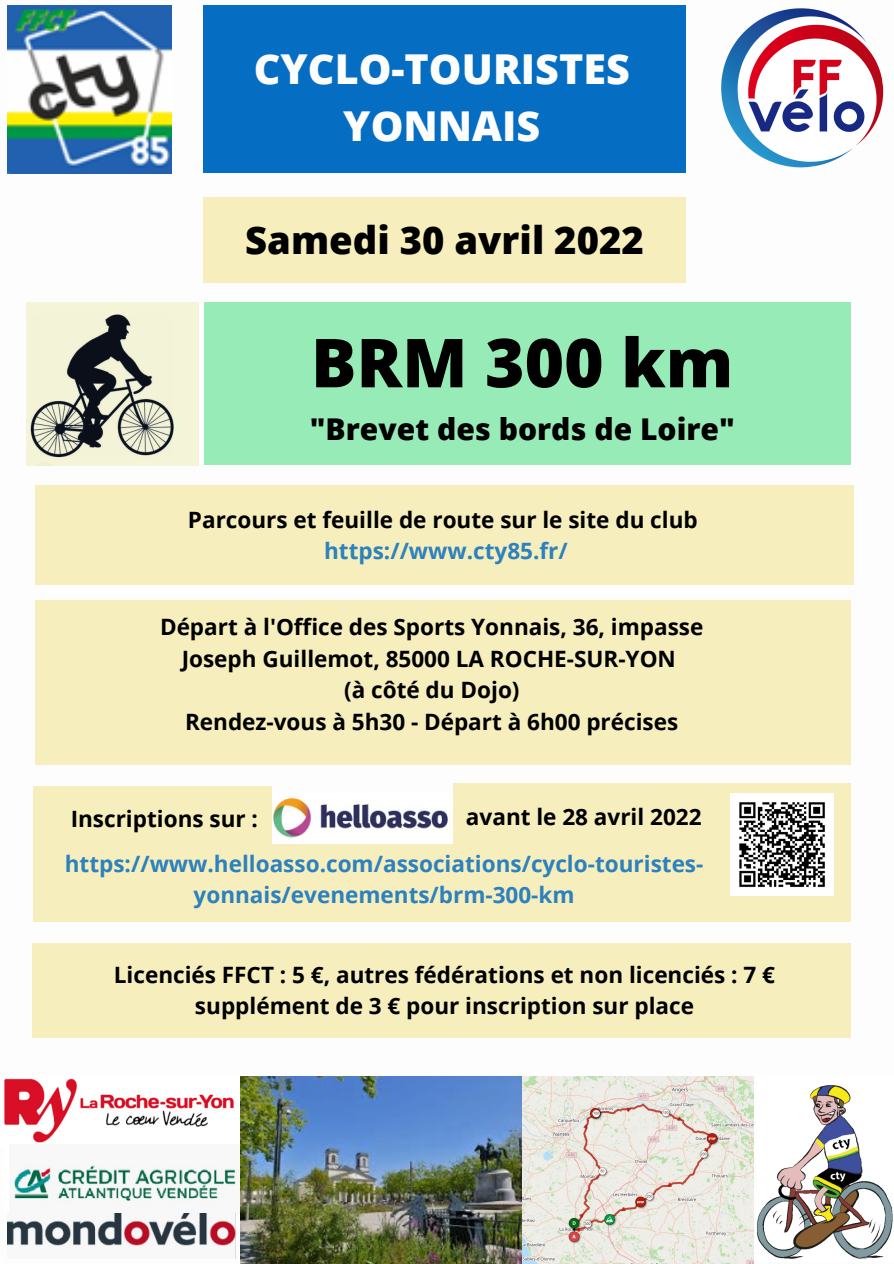
<style>
.page{position:relative;width:894px;height:1264px;background:#fff}
.page>*{position:absolute;margin:0;border:0;box-sizing:border-box;transform-origin:0 0}
.t1{font:800 67.5px "Open Sans";color:#000}
.t2{font:800 41.25px/57.4px "Open Sans";color:#fdfdfd;text-align:center}
.t3{font:800 38.25px "Open Sans";color:#000}
.t4{font:800 30px "Open Sans";color:#000}
.t5{font:700 22.5px/31.5px "Open Sans";color:#000;text-align:center}
.t6{font:700 22.5px/31.5px "Open Sans";color:#2c81be;text-align:center}
</style>
<div class="page">
<img style="left:721px;top:8px;width:163px;height:160px">
<img style="left:8px;top:6px;width:163px;height:167px">
<img style="left:272px;top:797px;width:176px;height:41px">
<img style="left:4px;top:1078px;width:230px;height:65px">
<img style="left:757px;top:1085px;width:136px;height:175px">
<img style="left:12px;top:1165px;width:228px;height:40px">
<img style="left:8px;top:1213px;width:227px;height:33px">
<img style="left:240px;top:1076px;width:282px;height:187px">
<img style="left:26px;top:303px;width:173px;height:162px">
<div style="left:203px;top:303px;width:647px;height:162px;background:#97ebb6"></div>
<div style="left:35px;top:600px;width:815px;height:164px;background:#f6eebd"></div>
<div style="left:33px;top:943px;width:817px;height:94px;background:#f6eebd"></div>
<div style="left:203px;top:5px;width:482px;height:168px;background:#056dc2"></div>
<div style="left:203px;top:197px;width:482px;height:86px;background:#f6eebd"></div>
<div style="left:33px;top:844px;width:817px;height:78px;background:#f6eebd"></div>
<div style="left:33px;top:786px;width:239px;height:62px;background:#f6eebd"></div>
<div style="left:452px;top:783px;width:398px;height:62px;background:#f6eebd"></div>
<div style="left:35px;top:485px;width:817px;height:99px;background:#f6eebd"></div>
<img style="left:522px;top:1076px;width:231px;height:187px">
<img style="left:730px;top:793px;width:103px;height:102px">
<p class="t2" style="left:254px;top:39px;width:377px">CYCLO-TOURISTES<br>YONNAIS</p>
<p class="t3" style="left:245px;top:213px;width:400px">Samedi 30 avril 2022</p>
<p class="t1" style="left:311px;top:315px;width:424px">BRM 300 km</p>
<p class="t4" style="left:310px;top:408px;width:426px">"Brevet des bords de Loire"</p>
<p class="t5" style="left:188px;top:503px;width:511px">Parcours et feuille de route sur le site du club</p>
<p class="t6" style="left:324px;top:534px;width:245px">https://www.cty85.fr/</p>
<p class="t5" style="left:160px;top:611px;width:545px">Départ à l'Office des Sports Yonnais, 36, impasse<br>Joseph Guillemot, 85000 LA ROCHE-SUR-YON</p>
<p class="t5" style="left:344px;top:674px;width:177px">(à côté du Dojo)</p>
<p class="t5" style="left:185px;top:705px;width:494px">Rendez-vous à 5h30 - Départ à 6h00 précises</p>
<p class="t5" style="left:71px;top:802px;width:189px">Inscriptions sur :</p>
<p class="t5" style="left:466px;top:800px;width:237px">avant le 28 avril 2022</p>
<p class="t6" style="left:65px;top:847px;width:640px">https://www.helloasso.com/associations/cyclo-touristes&shy;yonnais/evenements/brm-300-km</p>
<p class="t5" style="left:114px;top:958px;width:662px">Licenciés FFCT : 5 €, autres fédérations et non licenciés : 7 € supplément de 3 € pour inscription sur place</p>
</div>
